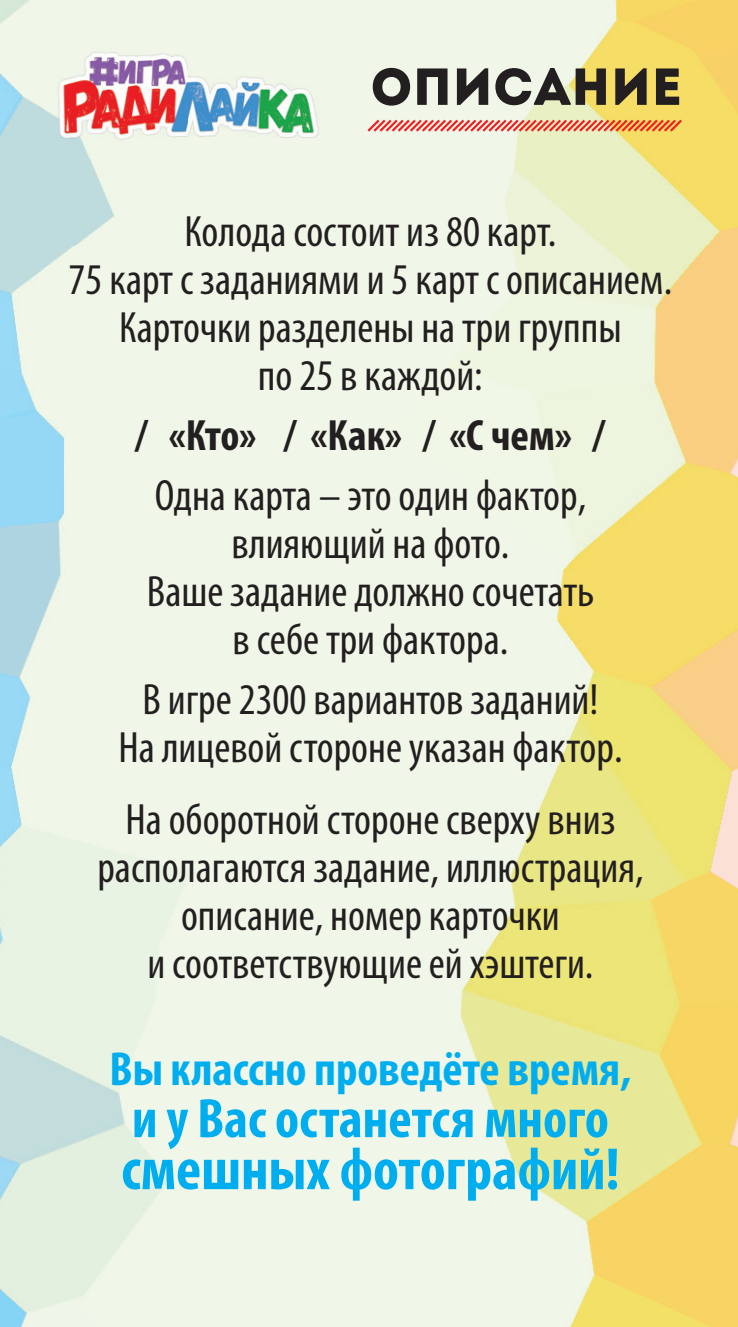
<style>
.page{position:relative;width:738px;height:1327px;background:#fff}
.page>*{position:absolute;margin:0;border:0;box-sizing:border-box;transform-origin:0 0}
.t1{font:700 condensed 60px "Myriad Pro";color:#00aeef}
.t2{font:700 condensed 56px "Myriad Pro";color:#00aeef}
.t3{font:52px "Intro";color:#231f20}
.t4{font:700 condensed 48px "Myriad Pro";color:#00aeef}
.t5{font:condensed 44px/48px "Myriad Pro";color:#231f20;text-align:center}
.s1{font-weight:700}
</style>
<div class="page">
<img style="left:0;top:246px;width:737px;height:1081px">
<img style="left:0;top:0;width:737px;height:246px">
<svg style="left:365px;top:117px;width:318px;height:17px;background:#eeae8e"></svg>
<img style="left:46px;top:39px;width:285px;height:120px">
<p class="t3" style="left:370px;top:56px;width:313px">описание</p>
<p class="t5" style="left:69px;top:207px;width:604px">Колода состоит из 80 карт.<br>75 карт с заданиями и 5 карт с описанием.<br>Карточки разделены на три группы<br>по 25 в каждой:</p>
<p class="t5" style="left:135px;top:405px;width:470px;line-height:60px"><span class="s1">/ «Кто» / «Как» / «С чем» /<br></span>Одна карта – это один фактор,</p>
<p class="t5" style="left:147px;top:519px;width:448px">влияющий на фото.<br>Ваше задание должно сочетать в себе три фактора.</p>
<p class="t5" style="left:118px;top:675px;width:505px">В игре 2300 вариантов заданий!<br>На лицевой стороне указан фактор.</p>
<p class="t5" style="left:97px;top:795px;width:547px">На оборотной стороне сверху вниз располагаются задание, иллюстрация, описание, номер карточки<br>и соответствующие ей хэштеги.</p>
<p class="t4" style="left:109px;top:1039px;width:523px">Вы классно проведёте время,</p>
<p class="t2" style="left:132px;top:1083px;width:478px">и у Вас останется много</p>
<p class="t1" style="left:121px;top:1131px;width:499px">смешных фотографий!</p>
</div>
